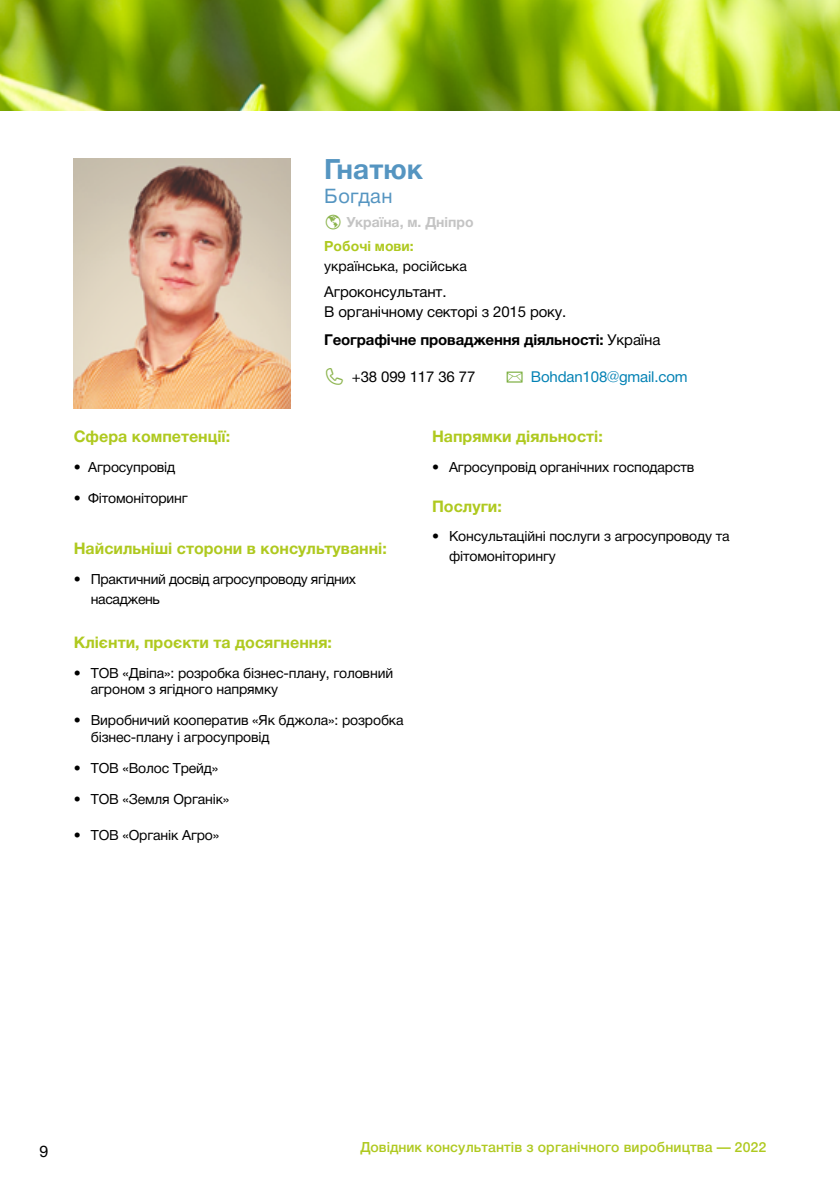
<style>
.page{position:relative;width:840px;height:1191px;background:#fff}
.page>*{position:absolute;margin:0;border:0;box-sizing:border-box;transform-origin:0 0}
.t1{font:700 28px "Helvetica Neue Cyr";color:#5595c1}
.t2{font:20px "Helvetica Neue Cyr";letter-spacing:.02em;color:#5595c1}
.t3{font:700 16px "Helvetica Neue Cyr";color:#afc91f}
.t4{font:16px "Helvetica Neue Cyr";color:#000}
.t5{font:15px/20px "Helvetica Neue Cyr";letter-spacing:-.01em;color:#000}
.t6{font:700 15px "Helvetica Neue Cyr";letter-spacing:-.01em;color:#000}
.t7{font:15px "Helvetica Neue Cyr";letter-spacing:-.01em;color:#0281b4}
.t8{font:14px/20px "Helvetica Neue Cyr";letter-spacing:-.01em;color:#000}
.t9{font:500 14px "Helvetica Neue Cyr";letter-spacing:.01em;color:#afc91f}
.t10{font:700 14px "Helvetica Neue Cyr";color:#c4c4c4}
.t11{font:700 14px "Helvetica Neue Cyr";color:#afc91f}
.s1{font-weight:400}
.s2{color:#6aa426}
</style>
<div class="page">
<img style="left:0;top:0;width:839px;height:111px">
<img style="left:74px;top:159px;width:216px;height:249px">
<h1 class="t1" style="left:324px;top:153px;width:100px">Гнатюк</h1>
<h2 class="t2" style="left:324px;top:185px;width:70px">Богдан</h2>
<p class="t10" style="left:346px;top:214px;width:129px">Україна, м. Дніпро</p>
<p class="t11" style="left:324px;top:238px;width:91px">Робочі мови:</p>
<p class="t8" style="left:324px;top:256px;width:144px">українська, російська</p>
<p class="t5" style="left:324px;top:281px;width:243px">Агроконсультант.<br>В органічному секторі з 2015 року.</p>
<p class="t6" style="left:324px;top:331px;width:337px">Географічне провадження діяльності: <span class="s1">Україна</span></p>
<p class="t5" style="left:351px;top:367px;width:125px">+38 099 117 36 77</p>
<p class="t7" style="left:504px;top:369px;width:184px"><span class="s2">✉</span> Bohdan108@gmail.com</p>
<p class="t3" style="left:74px;top:427px;width:158px">Сфера компетенції:</p>
<p class="t8" style="left:74px;top:457px;width:103px">• Агросупровід</p>
<p class="t8" style="left:74px;top:488px;width:115px">• Фітомоніторинг</p>
<p class="t3" style="left:74px;top:539px;width:314px">Найсильніші сторони в консультуванні:</p>
<p class="t8" style="left:91px;top:569px;width:267px;text-indent:-17px">• Практичний досвід агросупроводу ягідних насаджень</p>
<p class="t3" style="left:74px;top:633px;width:259px">Клієнти, проєкти та досягнення:</p>
<p class="t8" style="left:91px;top:664px;width:303px;line-height:16.8px;text-indent:-17px">• ТОВ «Двіпа»: розробка бізнес-плану, головний агроном з ягідного напрямку</p>
<p class="t8" style="left:91px;top:712px;width:314px;line-height:16.8px;text-indent:-17px">• Виробничий кооператив «Як бджола»: розробка бізнес-плану і агросупровід</p>
<p class="t8" style="left:74px;top:758px;width:146px">• ТОВ «Волос Трейд»</p>
<p class="t8" style="left:74px;top:789px;width:157px">• ТОВ «Земля Органік»</p>
<p class="t8" style="left:74px;top:825px;width:147px">• ТОВ «Органік Агро»</p>
<p class="t3" style="left:432px;top:427px;width:172px">Напрямки діяльності:</p>
<p class="t8" style="left:432px;top:457px;width:264px">• Агросупровід органічних господарств</p>
<p class="t3" style="left:432px;top:497px;width:71px">Послуги:</p>
<p class="t8" style="left:449px;top:526px;width:282px;text-indent:-17px">• Консультаційні послуги з агросупроводу та фітомоніторингу</p>
<p class="t4" style="left:39px;top:1142px;width:10px">9</p>
<p class="t9" style="left:360px;top:1139px;width:407px">Довідник консультантів з органічного виробництва — 2022</p>
</div>
